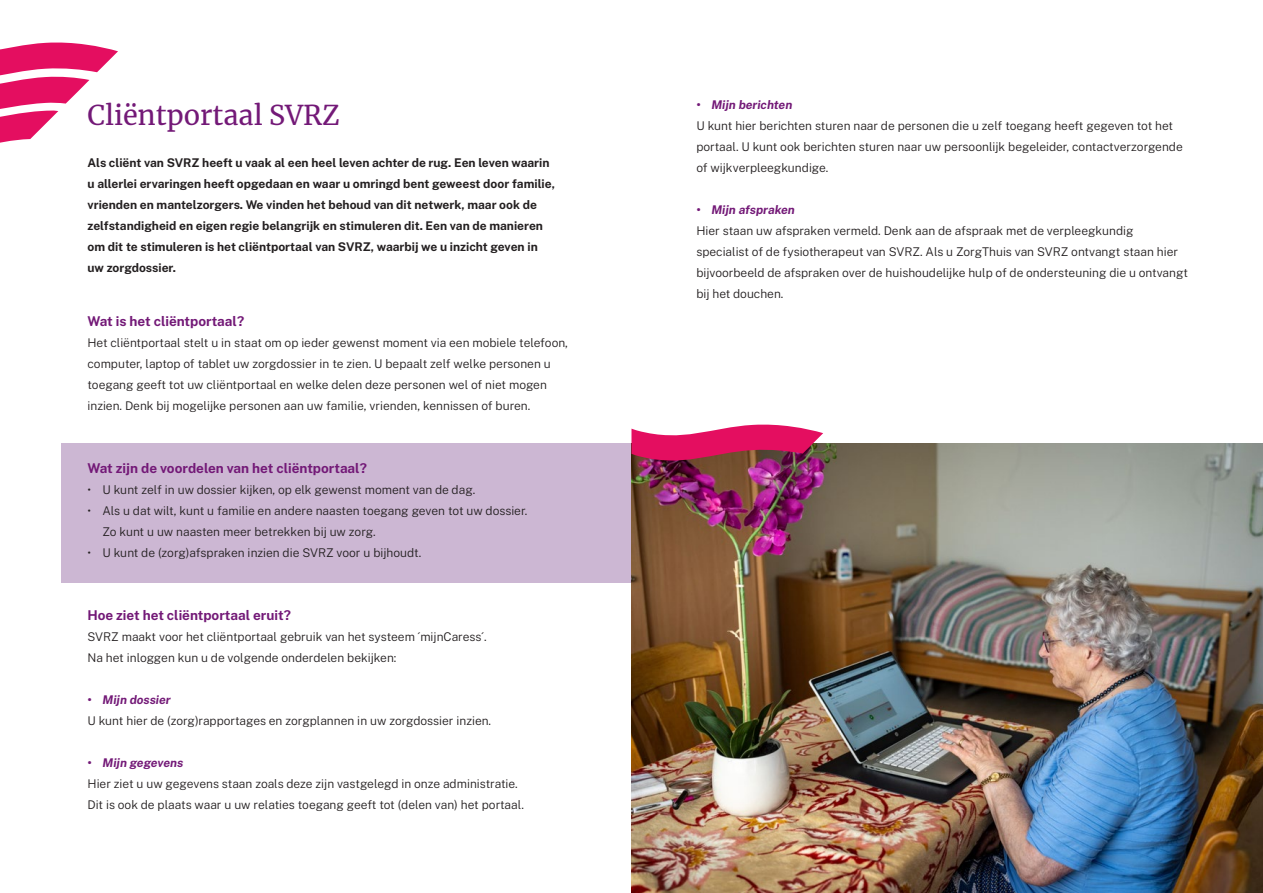
<style>
.page{position:relative;width:1263px;height:893px;background:#fff}
.page>*{position:absolute;margin:0;border:0;box-sizing:border-box;transform-origin:0 0}
.t1{font:27px "Merriweather";color:#731977}
.t2{font:700 13.5px "Public Sans";color:#731977}
.t3{font:300 12px/21px "Public Sans";color:#231f20}
.t4{font:700 12px/21px "Public Sans";color:#231f20}
.t5{font:italic 700 12px "Public Sans";color:#731977}
</style>
<div class="page">
<div style="left:61px;top:443px;width:590px;height:140px;background:#ccb7d3"></div>
<svg style="left:0;top:42px;width:118px;height:101px"></svg>
<img style="left:631px;top:443px;width:632px;height:450px">
<img style="left:631px;top:424px;width:192px;height:44px">
<p class="t1" style="left:87px;top:96px;width:254px">Cliëntportaal SVRZ</p>
<p class="t4" style="left:87px;top:152px;width:469px">Als cliënt van SVRZ heeft u vaak al een heel leven achter de rug. Een leven waarin u allerlei ervaringen heeft opgedaan en waar u omringd bent geweest door familie,</p>
<p class="t4" style="left:87px;top:194px;width:451px">vrienden en mantelzorgers. We vinden het behoud van dit netwerk, maar ook de</p>
<p class="t4" style="left:87px;top:215px;width:457px">zelfstandigheid en eigen regie belangrijk en stimuleren dit. Een van de manieren</p>
<p class="t4" style="left:87px;top:236px;width:452px">om dit te stimuleren is het cliëntportaal van SVRZ, waarbij we u inzicht geven in uw zorgdossier.</p>
<p class="t2" style="left:87px;top:313px;width:158px">Wat is het cliëntportaal?</p>
<p class="t3" style="left:87px;top:332px;width:482px">Het cliëntportaal stelt u in staat om op ieder gewenst moment via een mobiele telefoon, computer, laptop of tablet uw zorgdossier in te zien. U bepaalt zelf welke personen u toegang geeft tot uw cliëntportaal en welke delen deze personen wel of niet mogen inzien. Denk bij mogelijke personen aan uw familie, vrienden, kennissen of buren.</p>
<p class="t2" style="left:87px;top:460px;width:281px">Wat zijn de voordelen van het cliëntportaal?</p>
<p class="t3" style="left:87px;top:479px;width:389px">• U kunt zelf in uw dossier kijken, op elk gewenst moment van de dag.</p>
<p class="t3" style="left:102px;top:500px;width:426px;text-indent:-15px">• Als u dat wilt, kunt u familie en andere naasten toegang geven tot uw dossier.<br>Zo kunt u uw naasten meer betrekken bij uw zorg.</p>
<p class="t3" style="left:87px;top:542px;width:335px">• U kunt de (zorg)afspraken inzien die SVRZ voor u bijhoudt.</p>
<p class="t2" style="left:87px;top:607px;width:205px">Hoe ziet het cliëntportaal eruit?</p>
<p class="t3" style="left:87px;top:626px;width:401px">SVRZ maakt voor het cliëntportaal gebruik van het systeem ´mijnCaress´.</p>
<p class="t3" style="left:87px;top:647px;width:310px">Na het inloggen kun u de volgende onderdelen bekijken:</p>
<p class="t5" style="left:87px;top:692px;width:85px">• Mijn dossier</p>
<p class="t3" style="left:87px;top:710px;width:405px">U kunt hier de (zorg)rapportages en zorgplannen in uw zorgdossier inzien.</p>
<p class="t5" style="left:87px;top:755px;width:97px">• Mijn gegevens</p>
<p class="t3" style="left:87px;top:773px;width:432px">Hier ziet u uw gegevens staan zoals deze zijn vastgelegd in onze administratie.</p>
<p class="t3" style="left:87px;top:794px;width:438px">Dit is ook de plaats waar u uw relaties toegang geeft tot (delen van) het portaal.</p>
<p class="t5" style="left:696px;top:97px;width:97px">• Mijn berichten</p>
<p class="t3" style="left:696px;top:115px;width:488px">U kunt hier berichten sturen naar de personen die u zelf toegang heeft gegeven tot het portaal. U kunt ook berichten sturen naar uw persoonlijk begeleider, contactverzorgende of wijkverpleegkundige.</p>
<p class="t5" style="left:696px;top:202px;width:100px">• Mijn afspraken</p>
<p class="t3" style="left:696px;top:220px;width:493px">Hier staan uw afspraken vermeld. Denk aan de afspraak met de verpleegkundig specialist of de fysiotherapeut van SVRZ. Als u ZorgThuis van SVRZ ontvangt staan hier bijvoorbeeld de afspraken over de huishoudelijke hulp of de ondersteuning die u ontvangt bij het douchen.</p>
</div>
